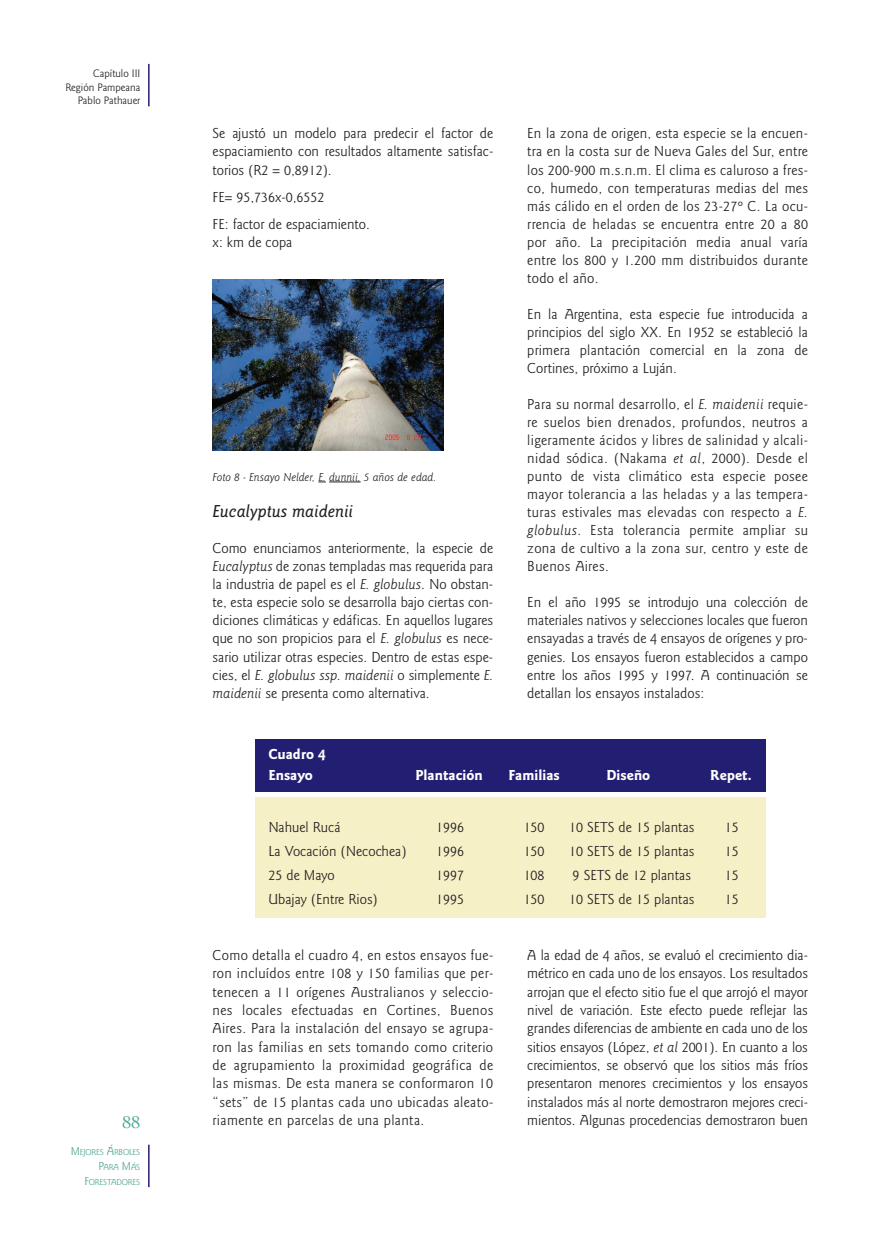
<style>
.page{position:relative;width:893px;height:1234px;background:#fff}
.page>*{position:absolute;margin:0;border:0;box-sizing:border-box;transform-origin:0 0}
.t1{font:italic 500 18px "Goudy Sans";color:#231f20}
.t2{font:18px "Cochin";color:#4fa794}
.t3{font:15px/18px "Goudy Sans";color:#231f20;text-align:justify}
.t4{font:700 15px/21px "Goudy Sans";color:#fff}
.t5{font:italic 12px "Goudy Sans";color:#231f20}
.t6{font:11.25px/13.5px "Goudy Sans";color:#231f20;text-align:right}
.t7{font:9px/15px "Goudy Sans";letter-spacing:-.02em;color:#4fa794;text-align:right}
.s1{font-size:12px}
.s2{font-style:italic}
</style>
<div class="page">
<hr style="left:148px;top:64px;width:2px;height:42px;background:#221e72">
<hr style="left:148px;top:1144px;width:2px;height:42px;background:#221e72">
<img style="left:213px;top:280px;width:230px;height:171px">
<hr style="left:329px;top:481px;width:32px;height:1px;background:#231f20">
<div style="left:256px;top:797px;width:510px;height:121px;background:#f6f0c7"></div>
<div style="left:256px;top:739px;width:510px;height:52px;background:#221e72"></div>
<p class="t6" style="left:65px;top:68px;width:76px">Capítulo III<br>Región Pampeana<br>Pablo Pathauer</p>
<p class="t2" style="left:123px;top:1114px;width:19px">88</p>
<p class="t7" style="left:71px;top:1144px;width:71px"><span class="s1">M</span>EJORES <span class="s1">Á</span>RBOLES<br><span class="s1">P</span>ARA <span class="s1">M</span>ÁS<br><span class="s1">F</span>ORESTADORES</p>
<p class="t3" style="left:213px;top:125px;width:282px">Se ajustó un modelo para predecir el factor de espaciamiento con resultados altamente satisfac&shy;torios (R2 = 0,8912).</p>
<p class="t3" style="left:213px;top:184px;width:159px;line-height:27px">FE= 95,736x-0,6552<br>FE: factor de espaciamiento.</p>
<p class="t3" style="left:213px;top:234px;width:81px">x: km de copa</p>
<p class="t5" style="left:213px;top:472px;width:225px">Foto 8 - Ensayo Nelder, E. dunnii, 5 años de edad.</p>
<p class="t1" style="left:213px;top:504px;width:142px">Eucalyptus maidenii</p>
<p class="t3" style="left:213px;top:540px;width:282px">Como enunciamos anteriormente, la especie de <span class="s2">Eucalyptus</span> de zonas templadas mas requerida para la industria de papel es el <span class="s2">E. globulus</span>. No obstan&shy;te, esta especie solo se desarrolla bajo ciertas con&shy;diciones climáticas y edáficas. En aquellos lugares que no son propicios para el <span class="s2">E. globulus</span> es nece&shy;sario utilizar otras especies. Dentro de estas espe&shy;cies, el <span class="s2">E. globulus ssp. maidenii</span> o simplemente <span class="s2">E. maidenii</span> se presenta como alternativa.</p>
<p class="t3" style="left:527px;top:125px;width:282px">En la zona de origen, esta especie se la encuen&shy;tra en la costa sur de Nueva Gales del Sur, entre los 200-900 m.s.n.m. El clima es caluroso a fres&shy;co, humedo, con temperaturas medias del mes más cálido en el orden de los 23-27º C. La ocu&shy;rrencia de heladas se encuentra entre 20 a 80 por año. La precipitación media anual varía entre los 800 y 1.200 mm distribuidos durante todo el año.</p>
<p class="t3" style="left:527px;top:306px;width:282px">En la Argentina, esta especie fue introducida a principios del siglo XX. En 1952 se estableció la primera plantación comercial en la zona de Cortines, próximo a Luján.</p>
<p class="t3" style="left:527px;top:396px;width:282px">Para su normal desarrollo, el <span class="s2">E. maidenii</span> requie&shy;re suelos bien drenados, profundos, neutros a ligeramente ácidos y libres de salinidad y alcali&shy;nidad sódica. (Nakama <span class="s2">et al</span>, 2000). Desde el punto de vista climático esta especie posee mayor tolerancia a las heladas y a las tempera&shy;turas estivales mas elevadas con respecto a <span class="s2">E. globulus</span>. Esta tolerancia permite ampliar su zona de cultivo a la zona sur, centro y este de Buenos Aires.</p>
<p class="t3" style="left:527px;top:594px;width:282px">En el año 1995 se introdujo una colección de materiales nativos y selecciones locales que fueron ensayadas a través de 4 ensayos de orígenes y pro&shy;genies. Los ensayos fueron establecidos a campo entre los años 1995 y 1997. A continuación se detallan los ensayos instalados:</p>
<p class="t4" style="left:268px;top:744px;width:59px">Cuadro 4<br>Ensayo</p>
<p class="t4" style="left:415px;top:765px;width:69px">Plantación</p>
<p class="t4" style="left:508px;top:765px;width:53px">Familias</p>
<p class="t4" style="left:606px;top:765px;width:45px">Diseño</p>
<p class="t4" style="left:710px;top:765px;width:43px">Repet.</p>
<p class="t3" style="left:268px;top:819px;width:74px">Nahuel Rucá</p>
<p class="t3" style="left:436px;top:819px;width:29px">1996</p>
<p class="t3" style="left:524px;top:819px;width:22px">150</p>
<p class="t3" style="left:569px;top:819px;width:127px">10 SETS de 15 plantas</p>
<p class="t3" style="left:725px;top:819px;width:15px">15</p>
<p class="t3" style="left:268px;top:843px;width:140px">La Vocación (Necochea)</p>
<p class="t3" style="left:436px;top:843px;width:29px">1996</p>
<p class="t3" style="left:524px;top:843px;width:22px">150</p>
<p class="t3" style="left:569px;top:843px;width:127px">10 SETS de 15 plantas</p>
<p class="t3" style="left:725px;top:843px;width:15px">15</p>
<p class="t3" style="left:268px;top:867px;width:68px">25 de Mayo</p>
<p class="t3" style="left:436px;top:867px;width:29px">1997</p>
<p class="t3" style="left:524px;top:867px;width:22px">108</p>
<p class="t3" style="left:573px;top:867px;width:120px">9 SETS de 12 plantas</p>
<p class="t3" style="left:725px;top:867px;width:15px">15</p>
<p class="t3" style="left:268px;top:891px;width:111px">Ubajay (Entre Rios)</p>
<p class="t3" style="left:436px;top:891px;width:29px">1995</p>
<p class="t3" style="left:524px;top:891px;width:22px">150</p>
<p class="t3" style="left:569px;top:891px;width:127px">10 SETS de 15 plantas</p>
<p class="t3" style="left:725px;top:891px;width:15px">15</p>
<p class="t3" style="left:213px;top:946px;width:282px">Como detalla el cuadro 4, en estos ensayos fue&shy;ron incluídos entre 108 y 150 familias que per&shy;tenecen a 11 orígenes Australianos y seleccio&shy;nes locales efectuadas en Cortines, Buenos Aires. Para la instalación del ensayo se agrupa&shy;ron las familias en sets tomando como criterio de agrupamiento la proximidad geográfica de las mismas. De esta manera se conformaron 10 “sets” de 15 plantas cada uno ubicadas aleato&shy;riamente en parcelas de una planta.</p>
<p class="t3" style="left:527px;top:946px;width:282px">A la edad de 4 años, se evaluó el crecimiento dia&shy;métrico en cada uno de los ensayos. Los resultados arrojan que el efecto sitio fue el que arrojó el mayor nivel de variación. Este efecto puede reflejar las grandes diferencias de ambiente en cada uno de los sitios ensayos (López, <span class="s2">et al</span> 2001). En cuanto a los crecimientos, se observó que los sitios más fríos presentaron menores crecimientos y los ensayos instalados más al norte demostraron mejores creci&shy;mientos. Algunas procedencias demostraron buen</p>
</div>
